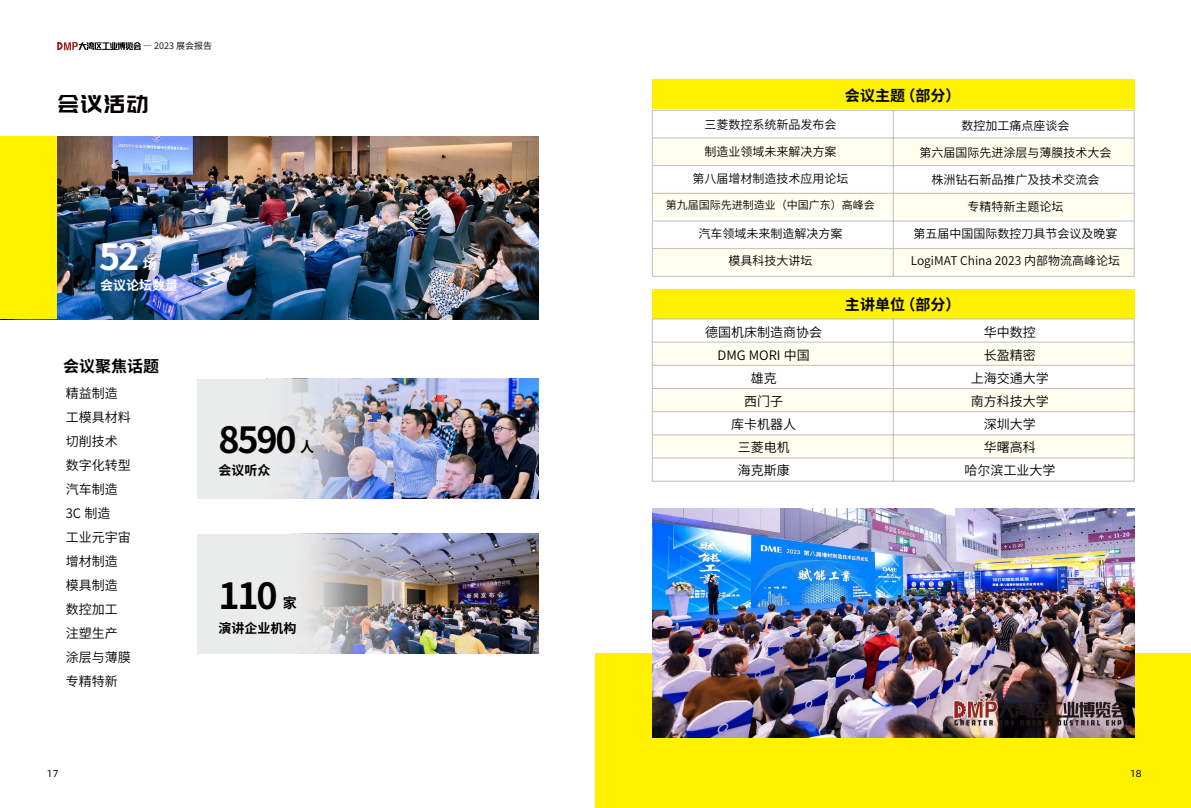
<style>
.page{position:relative;width:1191px;height:808px;background:#fff}
.page>*{position:absolute;margin:0;border:0;box-sizing:border-box;transform-origin:0 0}
.t1{font:700 36px "Source Han Sans SC";letter-spacing:-.06em;color:#000}
.t2{font:700 36px "Source Han Sans SC";color:#fefefe}
.t3{font:25px "Pang Men Zheng Dao Biao Ti Ti Mian Fei Ban 4";color:#040000;scale:.92 1}
.t4{font:700 16px "Source Han Sans SC";color:#000}
.t5{font:700 15px "Source Han Sans SC";color:#000}
.t6{font:700 14px "Source Han Sans SC";color:#000}
.t7{font:700 14px "Source Han Sans SC";color:#fefefe}
.t8{font:13px/24px "Source Han Sans SC";color:#000;text-align:center}
.t9{font:700 13px "Source Han Sans SC";color:#000}
.t10{font:700 13px "Source Han Sans SC";color:#fefefe}
.t11{font:12px "Source Han Sans SC";color:#000}
.t12{font:11px "Source Han Sans SC";color:#000}
.t13{font:10px "Alibaba Pu Hui Ti 2 55 Regular";color:#000}
.t14{font:9px "Source Han Sans SC";color:#000}
</style>
<div class="page">
<svg style="left:57px;top:42px;width:84px;height:8px"></svg>
<img style="left:57px;top:137px;width:482px;height:182px">
<img style="left:370px;top:379px;width:169px;height:120px">
<div style="left:0;top:137px;width:57px;height:182px;background:#fff100"></div>
<div style="left:197px;top:534px;width:342px;height:120px;background:#eaebeb"></div>
<img style="left:419px;top:534px;width:120px;height:120px">
<svg style="left:197px;top:379px;width:173px;height:120px;background:#d6d7de"></svg>
<img style="left:308px;top:534px;width:111px;height:120px">
<div style="left:595px;top:654px;width:596px;height:154px;background:#fff100"></div>
<img style="left:652px;top:508px;width:482px;height:229px">
<svg style="left:652px;top:110px;width:482px;height:167px"></svg>
<div style="left:652px;top:80px;width:482px;height:29px;background:#fff100"></div>
<div style="left:652px;top:290px;width:482px;height:29px;background:#fff100"></div>
<svg style="left:652px;top:319px;width:482px;height:162px"></svg>
<p class="t14" style="left:143px;top:41px;width:71px">— 2023 展会报告</p>
<h2 class="t3" style="left:57px;top:92px;width:101px">会议活动</h2>
<h1 class="t2" style="left:99px;top:236px;width:42px">52</h1>
<p class="t7" style="left:143px;top:256px;width:15px">场</p>
<p class="t10" style="left:100px;top:278px;width:79px">会议论坛数量</p>
<h3 class="t4" style="left:63px;top:358px;width:98px">会议聚焦话题</h3>
<p class="t8" style="left:66px;top:382px;width:66px;text-align:left">精益制造工模具材料切削技术数字化转型汽车制造<br>3C 制造<br>工业元宇宙增材制造模具制造数控加工注塑生产涂层与薄膜专精特新</p>
<p class="t13" style="left:47px;top:765px;width:13px">17</p>
<h1 class="t1" style="left:218px;top:419px;width:80px">8590</h1>
<p class="t6" style="left:300px;top:439px;width:15px">人</p>
<p class="t9" style="left:218px;top:463px;width:53px">会议听众</p>
<h1 class="t1" style="left:218px;top:576px;width:61px">110</h1>
<p class="t6" style="left:283px;top:595px;width:15px">家</p>
<p class="t9" style="left:218px;top:620px;width:79px">演讲企业机构</p>
<p class="t5" style="left:845px;top:87px;width:117px">会议主题（部分）</p>
<p class="t11" style="left:704px;top:118px;width:133px">三菱数控系统新品发布会</p>
<p class="t11" style="left:704px;top:145px;width:133px">制造业领域未来解决方案</p>
<p class="t11" style="left:692px;top:172px;width:157px">第八届增材制造技术应用论坛</p>
<p class="t12" style="left:666px;top:199px;width:210px">第九届国际先进制造业（中国广东）高峰会</p>
<p class="t11" style="left:698px;top:227px;width:145px">汽车领域未来制造解决方案</p>
<p class="t11" style="left:728px;top:254px;width:85px">模具科技大讲坛</p>
<p class="t11" style="left:961px;top:119px;width:109px">数控加工痛点座谈会</p>
<p class="t11" style="left:919px;top:146px;width:193px">第六届国际先进涂层与薄膜技术大会</p>
<p class="t11" style="left:931px;top:173px;width:169px">株洲钻石新品推广及技术交流会</p>
<p class="t11" style="left:967px;top:200px;width:97px">专精特新主题论坛</p>
<p class="t11" style="left:913px;top:227px;width:205px">第五届中国国际数控刀具节会议及晚宴</p>
<p class="t11" style="left:910px;top:254px;width:211px">LogiMAT China 2023 内部物流高峰论坛</p>
<p class="t5" style="left:845px;top:296px;width:117px">主讲单位（部分）</p>
<p class="t8" style="left:705px;top:321px;width:118px;line-height:23px">德国机床制造商协会<br>DMG MORI 中国<br>雄克<br>西门子<br>库卡机器人<br>三菱电机<br>海克斯康</p>
<p class="t8" style="left:964px;top:321px;width:92px;line-height:23px">华中数控<br>长盈精密<br>上海交通大学南方科技大学深圳大学<br>华曙高科<br>哈尔滨工业大学</p>
<p class="t13" style="left:1130px;top:765px;width:13px">18</p>
</div>
